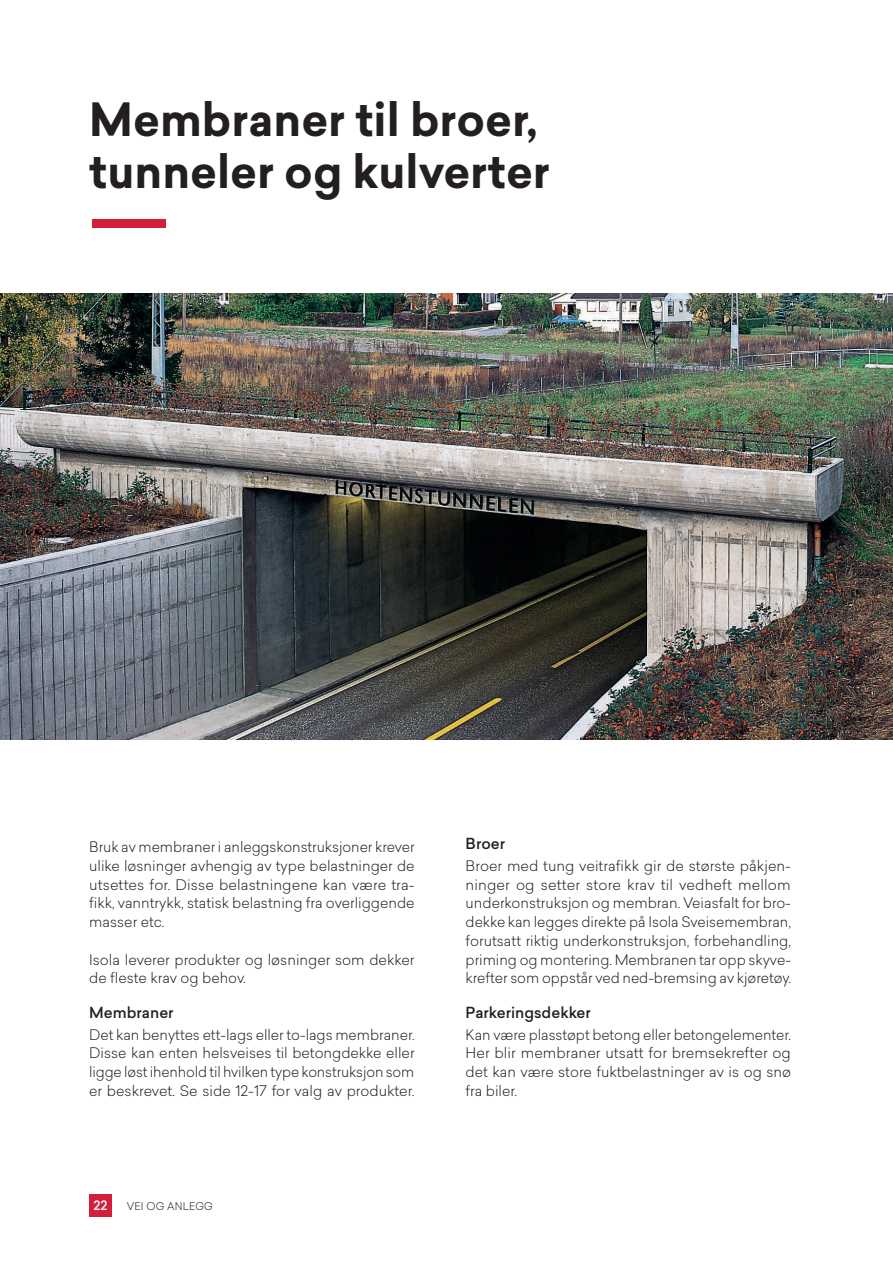
<style>
.page{position:relative;width:893px;height:1263px;background:#fff}
.page>*{position:absolute;margin:0;border:0;box-sizing:border-box;transform-origin:0 0}
.t1{font:700 45px/52.5px "Sailec";color:#231f20}
.t2{font:500 15px "Sailec";color:#231f20}
.t3{font:300 14.25px/18.8px "Sailec";color:#231f20;text-align:justify}
.t4{font:500 12.75px "Sailec";color:#fff}
.t5{font:300 10.5px "Sailec";letter-spacing:.02em;color:#231f20}
</style>
<div class="page">
<div style="left:89px;top:1194px;width:22px;height:23px;background:#d31e39"></div>
<img style="left:0;top:293px;width:893px;height:447px">
<div style="left:93px;top:219px;width:73px;height:9px;background:#d31e39"></div>
<h1 class="t1" style="left:89px;top:94px;width:462px">Membraner til broer, tunneler og kulverter</h1>
<p class="t3" style="left:89px;top:837px;width:327px">Bruk av membraner i anleggskonstruksjoner krever ulike løsninger avhengig av type belastninger de utsettes for. Disse belastningene kan være tra&shy;fikk, vanntrykk, statisk belastning fra overliggende masser etc.</p>
<p class="t3" style="left:89px;top:950px;width:327px">Isola leverer produkter og løsninger som dekker de fleste krav og behov.</p>
<p class="t2" style="left:89px;top:1002px;width:86px">Membraner</p>
<p class="t3" style="left:89px;top:1025px;width:327px">Det kan benyttes ett-lags eller to-lags membraner.<br>Disse kan enten helsveises til betongdekke eller ligge løst ihenhold til hvilken type konstruksjon som er beskrevet. Se side 12-17 for valg av produkter.</p>
<p class="t4" style="left:94px;top:1197px;width:15px">22</p>
<p class="t5" style="left:127px;top:1198px;width:87px">VEI OG ANLEGG</p>
<p class="t2" style="left:466px;top:833px;width:41px">Broer</p>
<p class="t3" style="left:466px;top:856px;width:327px">Broer med tung veitrafikk gir de største påkjen&shy;ninger og setter store krav til vedheft mellom underkonstruksjon og membran. Veiasfalt for bro&shy;dekke kan legges direkte på Isola Sveisemembran, forutsatt riktig underkonstruksjon, forbehandling, priming og montering. Membranen tar opp skyve&shy;krefter som oppstår ved ned-bremsing av kjøretøy.</p>
<p class="t2" style="left:466px;top:1002px;width:127px">Parkeringsdekker</p>
<p class="t3" style="left:466px;top:1025px;width:327px">Kan være plasstøpt betong eller betongelementer.<br>Her blir membraner utsatt for bremsekrefter og det kan være store fuktbelastninger av is og snø fra biler.</p>
</div>
